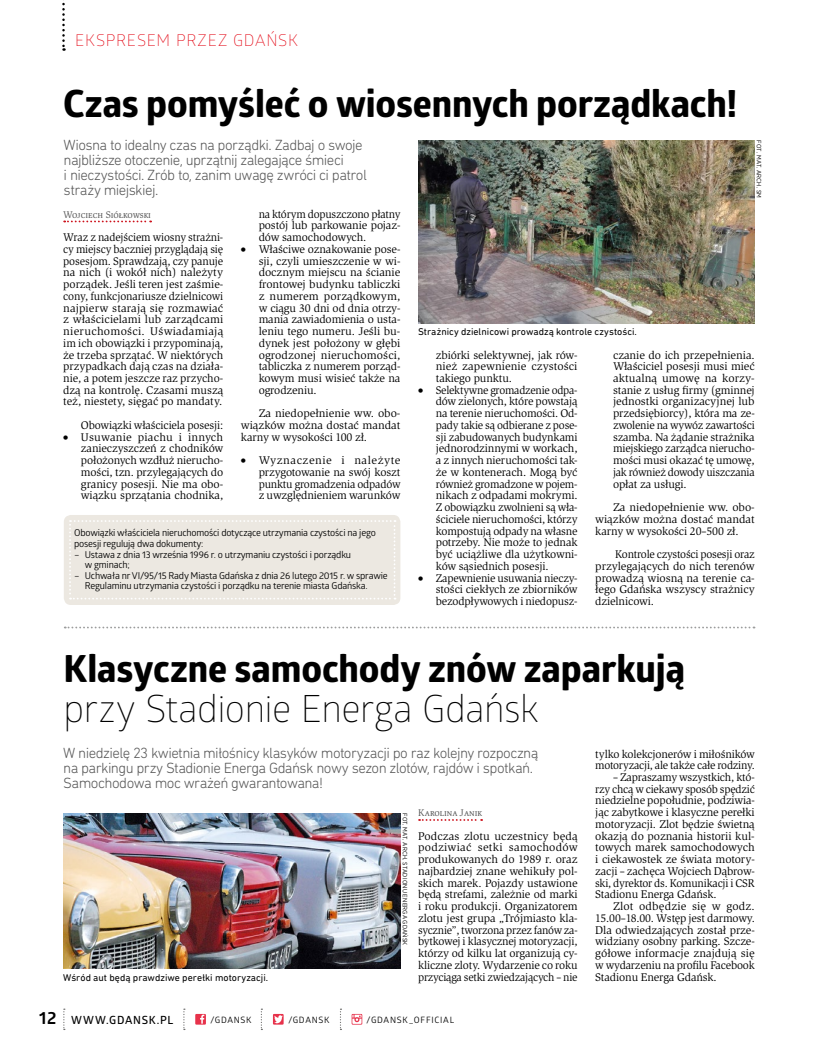
<style>
.page{position:relative;width:815px;height:1053px;background:#fff}
.page>*{position:absolute;margin:0;border:0;box-sizing:border-box;transform-origin:0 0}
.t1{font:700 37.5px "Globerx";letter-spacing:-.005em;color:#000}
.t2{font:300 37.5px "Glober";letter-spacing:-.01em;color:#000}
.t3{font:300 16.25px "Glober";letter-spacing:.045em;color:#e3000f}
.t4{font:300 15px/15px "DIN Next Rounded LT Pro";letter-spacing:-.04em;color:#565656}
.t5{font:11.5px/11.8px "Slimbach Itc TOT";letter-spacing:-.01em;color:#000;text-align:justify}
.t6{font:11.5px/11.8px "Slimbach Itc TOT";letter-spacing:-.01em;color:#000;text-align:justify;scale:.96 1}
.t7{font:600 11.25px "Glober";letter-spacing:.06em;color:#000}
.t8{font:10px "DIN Next Rounded LT Pro";letter-spacing:.005em;color:#000}
.t9{font:10px "Slimbach Itc SCTOT";color:#565656}
.t10{font:9.5px/10.6px "Glober";letter-spacing:-.02em;color:#000}
.t11{font:8.75px "Glober";letter-spacing:.085em;color:#000}
.t12{font:6.25px "Gotham Narrow";letter-spacing:.03em;color:#000}
.s1{font-family:"Aleo"}
.s2{font-weight:700;font-size:17.5px}
</style>
<div class="page">
<svg style="left:64px;top:220px;width:87px;height:2px"></svg>
<svg style="left:419px;top:819px;width:63px;height:1px"></svg>
<img style="left:418px;top:140px;width:337px;height:183px">
<img style="left:64px;top:813px;width:336px;height:155px">
<div style="left:64px;top:515px;width:336px;height:90px;background:#ece8e1;border-radius:7px"></div>
<svg style="left:69px;top:520px;width:327px;height:79px"></svg>
<svg style="left:65px;top:626px;width:689px;height:2px"></svg>
<div style="left:195px;top:1013px;width:11px;height:11px;background:#e7324b"></div>
<svg style="left:200px;top:1014px;width:4px;height:9px"></svg>
<div style="left:273px;top:1013px;width:11px;height:11px;background:#e7324b"></div>
<svg style="left:274px;top:1015px;width:9px;height:8px"></svg>
<svg style="left:352px;top:1013px;width:10px;height:11px"></svg>
<svg style="left:352px;top:1014px;width:10px;height:9px"></svg>
<svg style="left:183px;top:1008px;width:2px;height:21px"></svg>
<svg style="left:63px;top:1008px;width:2px;height:21px"></svg>
<svg style="left:62px;top:0;width:3px;height:51px"></svg>
<svg style="left:261px;top:1008px;width:1px;height:21px"></svg>
<svg style="left:340px;top:1008px;width:1px;height:21px"></svg>
<h2 class="t3" style="left:75px;top:29px;width:224px">EKSPRESEM PRZEZ GDAŃSK</h2>
<h1 class="t1" style="left:63px;top:76px;width:676px">Czas pomyśleć o wiosennych porządkach!</h1>
<h3 class="t4" style="left:64px;top:137px;width:305px">Wiosna to idealny czas na porządki. Zadbaj o swoje najbliższe otoczenie, uprzątnij zalegające śmieci<br>i nieczystości. Zrób to, zanim uwagę zwróci ci patrol straży miejskiej.</h3>
<p class="t5" style="left:259px;top:208px;width:143px">na którym dopuszczono płatny postój lub parkowanie pojaz&shy;dów samochodowych.</p>
<p class="t5" style="left:259px;top:243px;width:143px;text-indent:-18px"><span class="s1">•</span> Właściwe oznakowanie pose&shy;sji, czyli umieszczenie w wi&shy;docznym miejscu na ścianie frontowej budynku tabliczki z numerem porządkowym, w ciągu 30 dni od dnia otrzy&shy;mania zawiadomienia o usta&shy;leniu tego numeru. Jeśli bu&shy;dynek jest położony w głębi ogrodzonej nieruchomości, tabliczka z numerem porząd&shy;kowym musi wisieć także na ogrodzeniu.</p>
<p class="t5" style="left:241px;top:407px;width:161px;text-indent:18px">Za niedopełnienie ww. obo&shy;wiązków można dostać mandat karny w wysokości 100 zł.</p>
<p class="t5" style="left:259px;top:454px;width:143px;text-indent:-18px"><span class="s1">•</span> Wyznaczenie i należyte przygotowanie na swój koszt punktu gromadzenia odpadów z uwzględnieniem warunków</p>
<p class="t12" style="left:763px;top:140px;width:59px;rotate:90deg">FOT. MAT. ARCH. SM</p>
<p class="t9" style="left:63px;top:208px;width:89px">Wojciech Siółkowski</p>
<p class="t6" style="left:63px;top:231px;width:168px">Wraz z nadejściem wiosny strażni&shy;cy miejscy baczniej przyglądają się posesjom. Sprawdzają, czy panuje na nich (i wokół nich) należyty porządek. Jeśli teren jest zaśmie&shy;cony, funkcjonariusze dzielnicowi najpierw starają się rozmawiać z właścicielami lub zarządcami nieruchomości. Uświadamiają im ich obowiązki i przypominają, że trzeba sprzątać. W niektórych przypadkach dają czas na działa&shy;nie, a potem jeszcze raz przycho&shy;dzą na kontrolę. Czasami muszą też, niestety, sięgać po mandaty.</p>
<p class="t5" style="left:81px;top:419px;width:144px">Obowiązki właściciela posesji:</p>
<p class="t5" style="left:81px;top:431px;width:144px;text-indent:-18px"><span class="s1">•</span> Usuwanie piachu i innych zanieczyszczeń z chodników położonych wzdłuż nierucho&shy;mości, tzn. przylegających do granicy posesji. Nie ma obo&shy;wiązku sprzątania chodnika,</p>
<p class="t8" style="left:418px;top:326px;width:220px">Strażnicy dzielnicowi prowadzą kontrole czystości.</p>
<p class="t5" style="left:436px;top:349px;width:143px">zbiórki selektywnej, jak rów&shy;nież zapewnienie czystości takiego punktu.</p>
<p class="t6" style="left:436px;top:384px;width:149px;text-indent:-18px"><span class="s1">•</span> Selektywne gromadzenie odpa&shy;dów zielonych, które powstają na terenie nieruchomości. Od&shy;pady takie są odbierane z pose&shy;sji zabudowanych budynkami jednorodzinnymi w workach, a z innych nieruchomości tak&shy;że w kontenerach. Mogą być również gromadzone w pojem&shy;nikach z odpadami mokrymi.<br>Z obowiązku zwolnieni są wła&shy;ściciele nieruchomości, którzy kompostują odpady na własne potrzeby. Nie może to jednak być uciążliwe dla użytkowni&shy;ków sąsiednich posesji.</p>
<p class="t5" style="left:436px;top:572px;width:143px;text-indent:-18px"><span class="s1">•</span> Zapewnienie usuwania nieczy&shy;stości ciekłych ze zbiorników bezodpływowych i niedopusz-</p>
<p class="t5" style="left:613px;top:349px;width:143px">czanie do ich przepełnienia.<br>Właściciel posesji musi mieć aktualną umowę na korzy&shy;stanie z usług firmy (gminnej jednostki organizacyjnej lub przedsiębiorcy), która ma ze&shy;zwolenie na wywóz zawartości szamba. Na żądanie strażnika miejskiego zarządca nierucho&shy;mości musi okazać tę umowę, jak również dowody uiszczania opłat za usługi.</p>
<p class="t5" style="left:595px;top:501px;width:161px;text-indent:18px">Za niedopełnienie ww. obo&shy;wiązków można dostać mandat karny w wysokości 20–500 zł.</p>
<p class="t5" style="left:595px;top:548px;width:161px;text-indent:20px">Kontrole czystości posesji oraz przylegających do nich terenów prowadzą wiosną na terenie ca&shy;łego Gdańska wszyscy strażnicy dzielnicowi.</p>
<p class="t10" style="left:74px;top:527px;width:303px">Obowiązki właściciela nieruchomości dotyczące utrzymania czystości na jego posesji regulują dwa dokumenty:</p>
<p class="t10" style="left:85px;top:548px;width:268px;text-indent:-11px">– Ustawa z dnia 13 września 1996 r. o utrzymaniu czystości i porządku w gminach;</p>
<p class="t10" style="left:85px;top:569px;width:304px;text-indent:-11px">– Uchwała nr VI/95/15 Rady Miasta Gdańska z dnia 26 lutego 2015 r. w sprawie<br>Regulaminu utrzymania czystości i porządku na terenie miasta Gdańska.</p>
<h1 class="t1" style="left:64px;top:641px;width:623px">Klasyczne samochody znów zaparkują</h1>
<h1 class="t2" style="left:64px;top:682px;width:477px">przy Stadionie Energa Gdańsk</h1>
<h3 class="t4" style="left:63px;top:745px;width:477px">W niedzielę 23 kwietnia miłośnicy klasyków motoryzacji po raz kolejny rozpoczną na parkingu przy Stadionie Energa Gdańsk nowy sezon zlotów, rajdów i spotkań.<br>Samochodowa moc wrażeń gwarantowana!</h3>
<p class="t5" style="left:595px;top:747px;width:161px">tylko kolekcjonerów i miłośników motoryzacji, ale także całe rodziny.</p>
<p class="t5" style="left:595px;top:771px;width:161px;text-indent:18px">– Zapraszamy wszystkich, któ&shy;rzy chcą w ciekawy sposób spędzić niedzielne popołudnie, podziwia&shy;jąc zabytkowe i klasyczne perełki motoryzacji. Zlot będzie świetną okazją do poznania historii kul&shy;towych marek samochodowych i ciekawostek ze świata motory&shy;zacji – zachęca Wojciech Dąbrow&shy;ski, dyrektor ds. Komunikacji i CSR Stadionu Energa Gdańsk.</p>
<p class="t5" style="left:595px;top:900px;width:161px;text-indent:18px">Zlot odbędzie się w godz.<br>15.00–18.00. Wstęp jest darmowy.<br>Dla odwiedzających został prze&shy;widziany osobny parking. Szcze&shy;gółowe informacje znajdują się w wydarzeniu na profilu Facebook Stadionu Energa Gdańsk.</p>
<p class="t9" style="left:418px;top:807px;width:65px">Karolina Janik</p>
<p class="t5" style="left:418px;top:830px;width:161px">Podczas zlotu uczestnicy będą podziwiać setki samochodów produkowanych do 1989 r. oraz najbardziej znane wehikuły pol&shy;skich marek. Pojazdy ustawione będą strefami, zależnie od marki i roku produkcji. Organizatorem zlotu jest grupa „Trójmiasto kla&shy;sycznie”, tworzona przez fanów za&shy;bytkowej i klasycznej motoryzacji, którzy od kilku lat organizują cy&shy;kliczne zloty. Wydarzenie co roku przyciąga setki zwiedzających – nie</p>
<p class="t12" style="left:409px;top:813px;width:134px;rotate:90deg">FOT. MAT. ARCH. STADIONU ENERGA GDAŃSK</p>
<p class="t8" style="left:63px;top:971px;width:206px">Wśród aut będą prawdziwe perełki motoryzacji.</p>
<p class="t7" style="left:39px;top:1011px;width:136px"><span class="s2">12</span> WWW.GDANSK.PL</p>
<p class="t11" style="left:210px;top:1013px;width:43px">/GDANSK</p>
<p class="t11" style="left:288px;top:1013px;width:43px">/GDANSK</p>
<p class="t11" style="left:367px;top:1013px;width:89px">/GDANSK_OFFICIAL</p>
</div>
